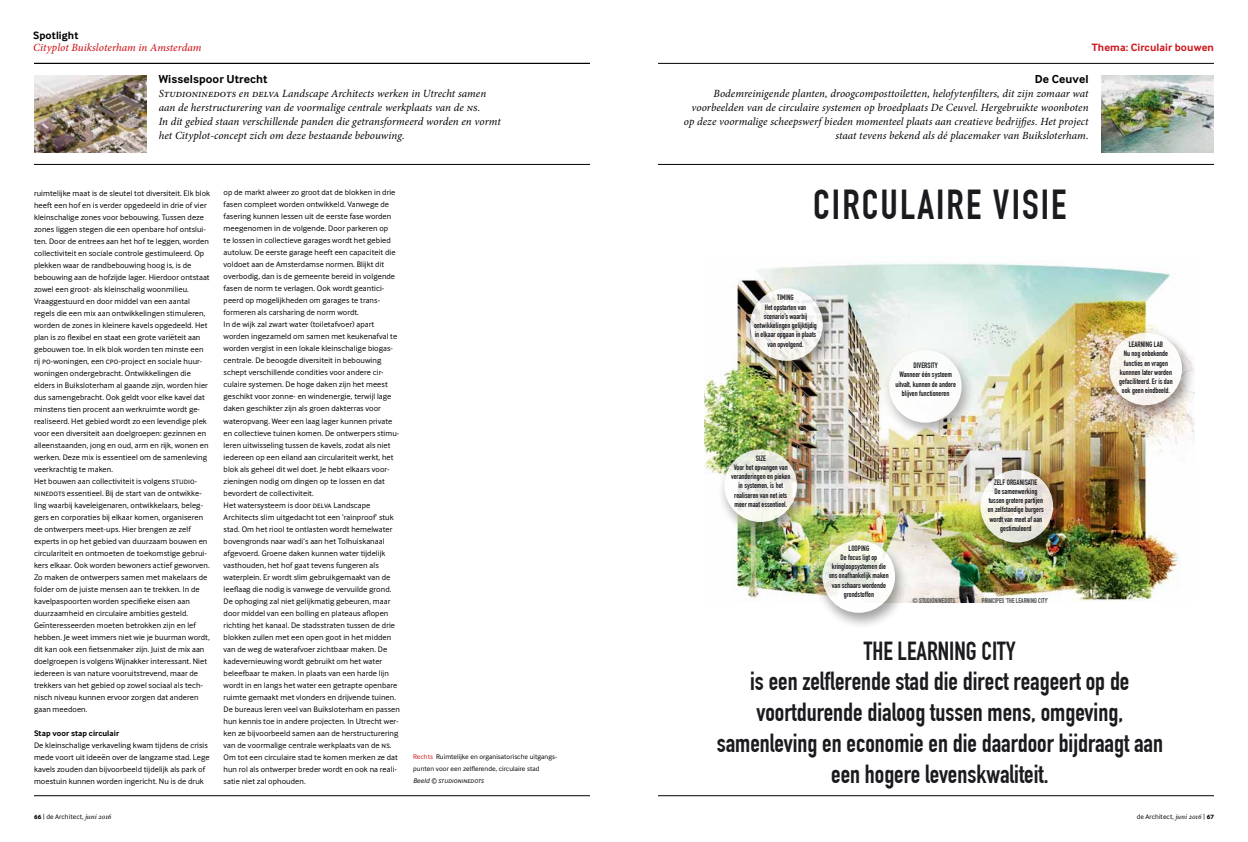
<style>
.page{position:relative;width:1248px;height:842px;background:#fff}
.page>*{position:absolute;margin:0;border:0;box-sizing:border-box;transform-origin:0 0}
.t1{font:700 41px "DIN Condensed";letter-spacing:.05em;color:#1b1b1f}
.t2{font:700 25.6px/30.7px "DIN Condensed";color:#1b1b1f;text-align:center}
.t3{font:700 12px "Inter Face Typo";letter-spacing:.01em;color:#000}
.t4{font:italic 11px/14px "Minion Pro";letter-spacing:.005em;color:#000}
.t5{font:italic 500 11px "Minion Pro";color:#ce171e}
.t6{font:700 11px "Inter Face Typo";letter-spacing:.01em;color:#ce171e}
.t7{font:700 11px "Inter Face Typo";letter-spacing:.01em;color:#000}
.t8{font:8.2px/12px "Inter Face Typo";letter-spacing:.01em;color:#000}
.t9{font:700 8.2px "Inter Face Typo";letter-spacing:.01em;color:#000}
.t10{font:700 7.7px/9.2px "DIN Condensed";color:#1b1b1f;text-align:center}
.t11{font:7px/12px "Inter Face Typo";letter-spacing:.01em;color:#000}
.t12{font:italic 7px "Inter Face Typo";letter-spacing:.01em;color:#000}
.t13{font:700 6.8px "DIN Condensed";color:#464a4d}
.s1{color:#ce171e}
.s2{font-weight:700;font-size:8.2px}
.s3{font-family:"Minion Pro";font-style:italic;font-size:7.5px}
</style>
<div class="page">
<img style="left:34px;top:75px;width:112px;height:78px">
<img style="left:1101px;top:75px;width:112px;height:78px">
<img style="left:704px;top:263px;width:489px;height:340px">
<div style="left:881px;top:345px;width:94px;height:94px;background:#1b1b1f;opacity:.5"></div>
<div style="left:888px;top:350px;width:73px;height:73px;background:#fff;border-radius:50%"></div>
<div style="left:1101px;top:328px;width:92px;height:93px;background:#1b1b1f;opacity:.5"></div>
<div style="left:1109px;top:333px;width:72px;height:72px;background:linear-gradient(to right,#f6f0e8,#fdfcfd);border-radius:50%"></div>
<div style="left:972px;top:465px;width:94px;height:94px;background:#1b1b1f;opacity:.5"></div>
<svg style="left:980px;top:470px;width:72px;height:73px"></svg>
<div style="left:814px;top:535px;width:94px;height:94px;background:#1b1b1f;opacity:.5"></div>
<svg style="left:822px;top:540px;width:73px;height:73px"></svg>
<div style="left:742px;top:283px;width:94px;height:94px;background:#1b1b1f;opacity:.5"></div>
<svg style="left:750px;top:288px;width:72px;height:73px;fill:#f7f4f0"></svg>
<div style="left:716px;top:444px;width:94px;height:94px;background:#1b1b1f;opacity:.5"></div>
<svg style="left:724px;top:449px;width:73px;height:73px"></svg>
<hr style="left:34px;top:164px;width:556px;height:1px;background:#000">
<hr style="left:34px;top:795px;width:556px;height:1px;background:#000">
<hr style="left:658px;top:63px;width:555px;height:1px;background:#000">
<hr style="left:658px;top:164px;width:555px;height:1px;background:#000">
<hr style="left:34px;top:63px;width:556px;height:1px;background:#000">
<hr style="left:658px;top:795px;width:555px;height:1px;background:#000">
<h3 class="t7" style="left:33px;top:29px;width:47px">Spotlight</h3>
<h3 class="t5" style="left:33px;top:40px;width:170px">Cityplot Buiksloterham in Amsterdam</h3>
<h3 class="t3" style="left:159px;top:72px;width:110px">Wisselspoor Utrecht</h3>
<p class="t4" style="left:159px;top:87px;width:344px">Studioninedots en delva Landscape Architects werken in Utrecht samen aan de herstructurering van de voormalige centrale werkplaats van de ns.<br>In dit gebied staan verschillende panden die getransformeerd worden en vormt het Cityplot-concept zich om deze bestaande bebouwing.</p>
<p class="t8" style="left:34px;top:187px;width:178px">ruimtelijke maat is de sleutel tot diversiteit. Elk blok heeft een hof en is verder opgedeeld in drie of vier kleinschalige zones voor bebouwing. Tussen deze zones liggen stegen die een openbare hof ontslui&shy;ten. Door de entrees aan het hof te leggen, worden collectiviteit en sociale controle gestimuleerd. Op plekken waar de randbebouwing hoog is, is de bebouwing aan de hofzijde lager. Hierdoor ontstaat zowel een groot- als kleinschalig woonmilieu.<br>Vraaggestuurd en door middel van een aantal regels die een mix aan ontwikkelingen stimuleren, worden de zones in kleinere kavels opgedeeld. Het plan is zo flexibel en staat een grote variëteit aan gebouwen toe. In elk blok worden ten minste een rij po-woningen, een cpo-project en sociale huur&shy;woningen ondergebracht. Ontwikkelingen die elders in Buiksloterham al gaande zijn, worden hier dus samengebracht. Ook geldt voor elke kavel dat minstens tien procent aan werkruimte wordt ge&shy;realiseerd. Het gebied wordt zo een levendige plek voor een diversiteit aan doelgroepen: gezinnen en alleenstaanden, jong en oud, arm en rijk, wonen en werken. Deze mix is essentieel om de samenleving veerkrachtig te maken.<br>Het bouwen aan collectiviteit is volgens studio&shy;ninedots essentieel. Bij de start van de ontwikke&shy;ling waarbij kaveleigenaren, ontwikkelaars, beleg&shy;gers en corporaties bij elkaar komen, organiseren de ontwerpers meet-ups. Hier brengen ze zelf experts in op het gebied van duurzaam bouwen en circulariteit en ontmoeten de toekomstige gebrui&shy;kers elkaar. Ook worden bewoners actief geworven.<br>Zo maken de ontwerpers samen met makelaars de folder om de juiste mensen aan te trekken. In de kavelpaspoorten worden specifieke eisen aan duurzaamheid en circulaire ambities gesteld.<br>Geïnteresseerden moeten betrokken zijn en lef hebben. Je weet immers niet wie je buurman wordt, dit kan ook een fietsenmaker zijn. Juist de mix aan doelgroepen is volgens Wijnakker interessant. Niet iedereen is van nature vooruitstrevend, maar de trekkers van het gebied op zowel sociaal als tech&shy;nisch niveau kunnen ervoor zorgen dat anderen gaan meedoen.</p>
<p class="t9" style="left:34px;top:728px;width:87px">Stap voor stap circulair</p>
<p class="t8" style="left:34px;top:739px;width:177px">De kleinschalige verkaveling kwam tijdens de crisis mede voort uit ideeën over de langzame stad. Lege kavels zouden dan bijvoorbeeld tijdelijk als park of moestuin kunnen worden ingericht. Nu is de druk</p>
<p class="t8" style="left:223px;top:187px;width:178px">op de markt alweer zo groot dat de blokken in drie fasen compleet worden ontwikkeld. Vanwege de fasering kunnen lessen uit de eerste fase worden meegenomen in de volgende. Door parkeren op<br>te lossen in collectieve garages wordt het gebied autoluw. De eerste garage heeft een capaciteit die voldoet aan de Amsterdamse normen. Blijkt dit overbodig, dan is de gemeente bereid in volgende fasen de norm te verlagen. Ook wordt geantici&shy;peerd op mogelijkheden om garages te trans&shy;formeren als carsharing de norm wordt.<br>In de wijk zal zwart water (toiletafvoer) apart worden ingezameld om samen met keukenafval te worden vergist in een lokale kleinschalige biogas&shy;centrale. De beoogde diversiteit in bebouwing schept verschillende condities voor andere cir&shy;culaire systemen. De hoge daken zijn het meest geschikt voor zonne- en windenergie, terwijl lage daken geschikter zijn als groen dakterras voor wateropvang. Weer een laag lager kunnen private en collectieve tuinen komen. De ontwerpers stimu&shy;leren uitwisseling tussen de kavels, zodat als niet iedereen op een eiland aan circulariteit werkt, het blok als geheel dit wel doet. Je hebt elkaars voor&shy;zieningen nodig om dingen op te lossen en dat bevordert de collectiviteit.<br>Het watersysteem is door delva Landscape Architects slim uitgedacht tot een ‘rainproof’ stuk stad. Om het riool te ontlasten wordt hemelwater bovengronds naar wadi’s aan het Tolhuiskanaal afgevoerd. Groene daken kunnen water tijdelijk vasthouden, het hof gaat tevens fungeren als waterplein. Er wordt slim gebruikgemaakt van de leeflaag die nodig is vanwege de vervuilde grond.<br>De ophoging zal niet gelijkmatig gebeuren, maar door middel van een bolling en plateaus aflopen richting het kanaal. De stadsstraten tussen de drie blokken zullen met een open goot in het midden van de weg de waterafvoer zichtbaar maken. De kadevernieuwing wordt gebruikt om het water beleefbaar te maken. In plaats van een harde lijn wordt in en langs het water een getrapte openbare ruimte gemaakt met vlonders en drijvende tuinen.<br>De bureaus leren veel van Buiksloterham en passen hun kennis toe in andere projecten. In Utrecht wer&shy;ken ze bijvoorbeeld samen aan de herstructurering van de voormalige centrale werkplaats van de ns.<br>Om tot een circulaire stad te komen merken ze dat hun rol als ontwerper breder wordt en ook na reali&shy;satie niet zal ophouden.</p>
<p class="t11" style="left:413px;top:751px;width:145px"><span class="s1">Rechts</span> Ruimtelijke en organisatorische uitgangs&shy;punten voor een zelflerende, circulaire stad</p>
<p class="t12" style="left:413px;top:777px;width:72px">Beeld © studioninedots</p>
<h3 class="t6" style="left:1091px;top:41px;width:124px">Thema: Circulair bouwen</h3>
<h3 class="t3" style="left:1034px;top:72px;width:55px">De Ceuvel</h3>
<p class="t4" style="left:683px;top:87px;width:406px;text-align:right">Bodemreinigende planten, droogcomposttoiletten, helofytenfilters, dit zijn zomaar wat voorbeelden van de circulaire systemen op broedplaats De Ceuvel. Hergebruikte woonboten op deze voormalige scheepswerf bieden momenteel plaats aan creatieve bedrijfjes. Het project staat tevens bekend als dé placemaker van Buiksloterham.</p>
<h1 class="t1" style="left:813px;top:180px;width:255px">CIRCULAIRE VISIE</h1>
<p class="t10" style="left:754px;top:293px;width:64px">TIMING<br>Het opstarten van scenario’s waarbij ontwikkelingen gelijktijdig in elkaar opgaan in plaats van opvolgend.</p>
<p class="t10" style="left:731px;top:453px;width:61px">SIZE<br>Voor het opvangen van veranderingen en pieken in systemen, is het realiseren van net iets meer maat essentieel.</p>
<p class="t10" style="left:895px;top:361px;width:62px">DIVERSITY<br>Wanneer één systeem uitvalt, kunnen de andere blijven functioneren</p>
<p class="t10" style="left:987px;top:477px;width:58px">ZELF ORGANISATIE<br>De samenwerking tussen grotere partijen en zelfstandige burgers wordt van meet af aan gestimuleerd</p>
<p class="t10" style="left:1119px;top:340px;width:55px">LEARNING LAB<br>Nu nog onbekende functies en vragen kunnnen later worden gefaciliteerd. Er is dan ook geen eindbeeld.</p>
<p class="t10" style="left:829px;top:543px;width:61px">LOOPING<br>De focus ligt op kringloopsystemen die ons onafhankelijk maken van schaars wordende grondstoffen</p>
<p class="t13" style="left:912px;top:596px;width:47px">© STUDIONINEDOTS ˙</p>
<p class="t13" style="left:981px;top:596px;width:68px">PRINCIPES ‘THE LEARNING CITY’</p>
<h2 class="t2" style="left:716px;top:636px;width:448px">THE LEARNING CITY<br>is een zelflerende stad die direct reageert op de voortdurende dialoog tussen mens, omgeving, samenleving en economie en die daardoor bijdraagt aan een hogere levenskwaliteit.</h2>
<p class="t11" style="left:34px;top:811px;width:79px"><span class="s2">66</span> | de Architect, <span class="s3">juni 2016</span></p>
<p class="t11" style="left:1136px;top:811px;width:79px">de Architect, <span class="s3">juni 2016</span> | <span class="s2">67</span></p>
</div>
